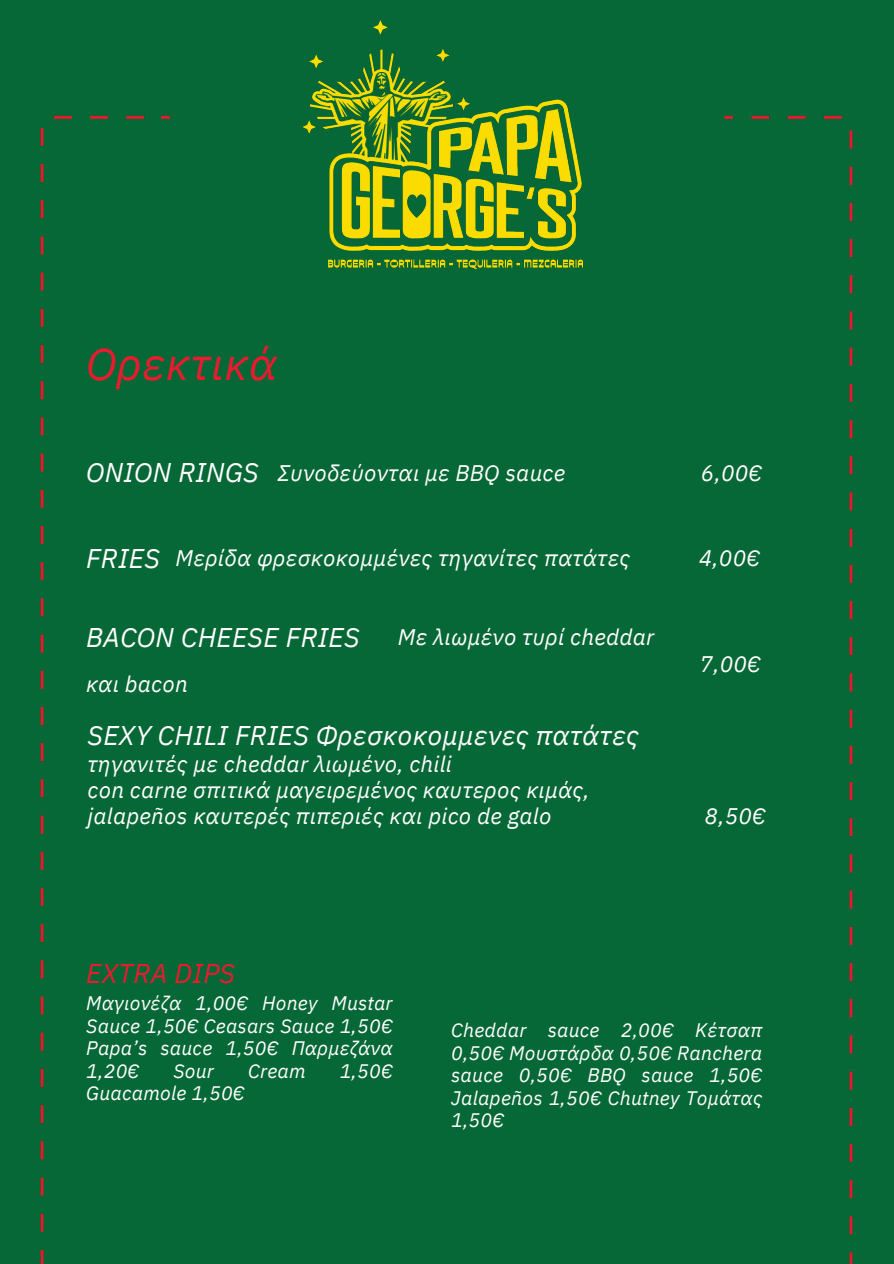
<style>
.page{position:relative;width:894px;height:1264px;background:#fff}
.page>*{position:absolute;margin:0;border:0;box-sizing:border-box;transform-origin:0 0}
.t1{font:italic 45px "IBM Plex Sans";letter-spacing:.01em;color:#ea1b2e}
.t2{font:italic 27px "IBM Plex Sans";letter-spacing:.01em;color:#fff}
.t3{font:italic 27px "IBM Plex Sans";letter-spacing:.01em;color:#ea1b2e}
.t4{font:italic 22.5px/26px "IBM Plex Sans";letter-spacing:.01em;color:#fff}
.t5{font:italic 19.5px/22.5px "IBM Plex Sans";letter-spacing:.01em;color:#fff;text-align:justify}
</style>
<div class="page">
<div style="left:0;top:0;width:893px;height:1263px;background:#066836"></div>
<svg style="left:373px;top:20px;width:14px;height:15px"></svg>
<img style="left:40px;top:49px;width:813px;height:1214px">
<h1 class="t1" style="left:86px;top:334px;width:193px">Ορεκτικά</h1>
<h2 class="t2" style="left:86px;top:454px;width:174px">ONION RINGS</h2>
<h4 class="t4" style="left:278px;top:459px;width:289px">Συνοδεύονται με BBQ sauce</h4>
<h4 class="t4" style="left:700px;top:459px;width:63px">6,00€</h4>
<h4 class="t2" style="left:86px;top:540px;width:76px">FRIES</h4>
<h4 class="t4" style="left:176px;top:544px;width:456px">Μερίδα φρεσκοκομμένες τηγανίτες πατάτες</h4>
<h4 class="t4" style="left:698px;top:544px;width:63px">4,00€</h4>
<h3 class="t2" style="left:86px;top:619px;width:275px">BACON CHEESE FRIES</h3>
<h3 class="t4" style="left:86px;top:670px;width:103px">και bacon</h3>
<h4 class="t4" style="left:398px;top:623px;width:258px">Με λιωμένο τυρί cheddar</h4>
<p class="t2" style="left:87px;top:717px;width:553px">SEXY CHILI FRIES Φρεσκοκομμενες πατάτες</p>
<p class="t4" style="left:87px;top:750px;width:503px">τηγανιτές με cheddar λιωμένο, chili<br>con carne σπιτικά μαγειρεμένος καυτερος κιμάς, jalapeños καυτερές πιπεριές και pico de galo</p>
<h4 class="t4" style="left:699px;top:650px;width:63px">7,00€</h4>
<p class="t4" style="left:704px;top:802px;width:63px">8,50€</p>
<h2 class="t3" style="left:86px;top:955px;width:150px">EXTRA DIPS</h2>
<h4 class="t5" style="left:86px;top:991px;width:308px">Μαγιονέζα 1,00€ Honey Mustar Sauce 1,50€ Ceasars Sauce 1,50€ Papa’s sauce 1,50€ Παρμεζάνα 1,20€</h4>
<h4 class="t5" style="left:173px;top:1059px;width:42px">Sour</h4>
<h4 class="t5" style="left:248px;top:1059px;width:59px">Cream</h4>
<h4 class="t5" style="left:339px;top:1059px;width:55px">1,50€</h4>
<h4 class="t5" style="left:86px;top:1081px;width:160px">Guacamole 1,50€</h4>
<p class="t5" style="left:451px;top:1018px;width:312px">Cheddar sauce 2,00€ Κέτσαπ 0,50€ Μουστάρδα 0,50€ Ranchera sauce 0,50€ BBQ sauce 1,50€ Jalapeños 1,50€ Chutney Τομάτας 1,50€</p>
</div>
